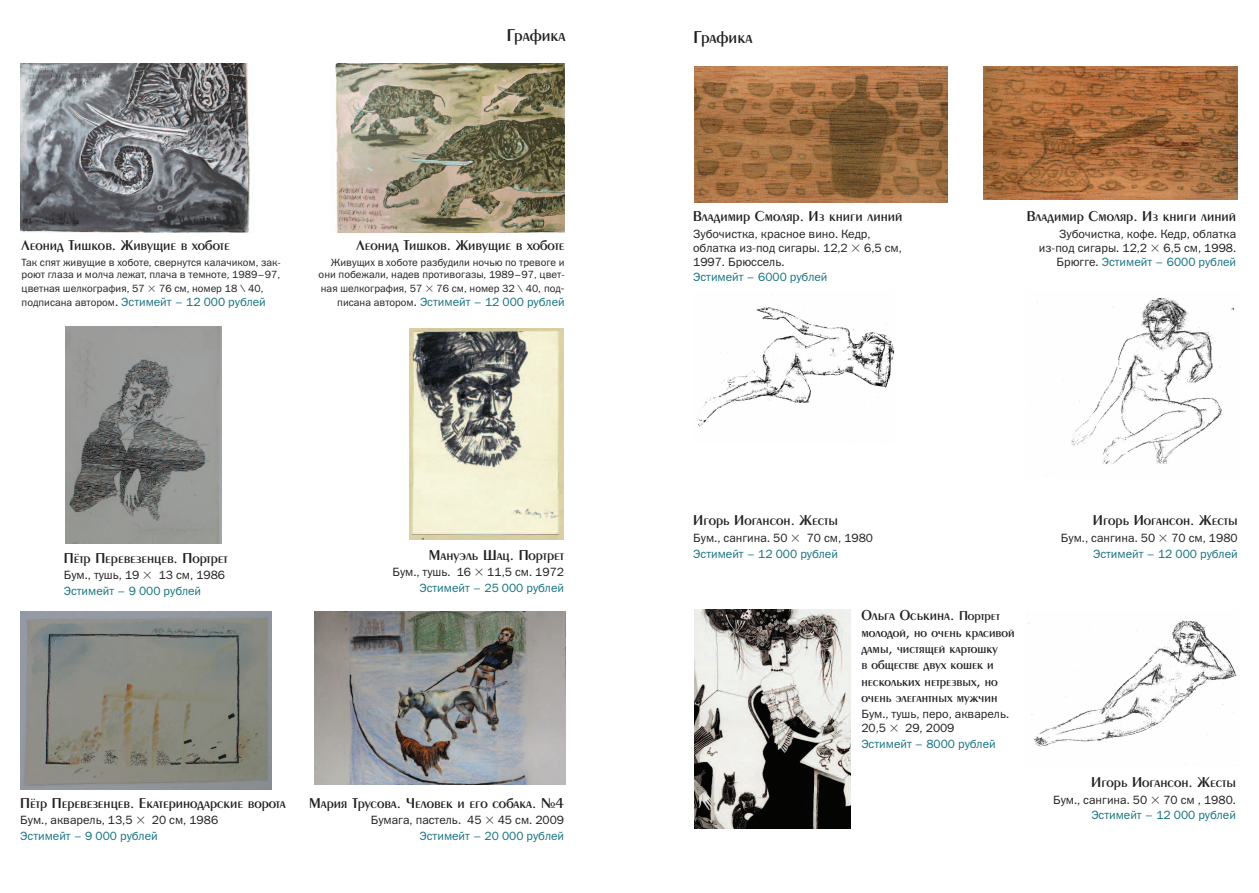
<style>
.page{position:relative;width:1259px;height:893px;background:#fff}
.page>*{position:absolute;margin:0;border:0;box-sizing:border-box;transform-origin:0 0}
.t1{font:18px "Penta Demi";color:#231f20}
.t2{font:15px "Penta Demi";color:#231f20}
.t3{font:13.5px/16.2px "Penta Demi";color:#231f20}
.t4{font:12px/15.6px "Franklin Gothic Book C";color:#231f20}
.t5{font:12px "Franklin Gothic Book C";color:#15727f}
.t6{font:10.5px/12.6px "Franklin Gothic Book C";color:#231f20}
.s1{font-family:"Mathematical Pi One"}
.s2{font-size:10.5px;color:#231f20}
.s3{color:#231f20}
.s4{font-size:12px}
.s5{color:#15727f}
.s6{font-size:13.5px}
</style>
<div class="page">
<img style="left:695px;top:66px;width:253px;height:137px">
<img style="left:983px;top:66px;width:254px;height:133px">
<img style="left:409px;top:328px;width:154px;height:211px">
<img style="left:695px;top:609px;width:155px;height:219px">
<img style="left:20px;top:64px;width:230px;height:169px">
<img style="left:335px;top:64px;width:229px;height:169px">
<img style="left:65px;top:327px;width:156px;height:217px">
<img style="left:20px;top:611px;width:251px;height:179px">
<img style="left:315px;top:611px;width:250px;height:174px">
<img style="left:698px;top:294px;width:196px;height:134px">
<img style="left:1037px;top:297px;width:197px;height:167px">
<img style="left:1028px;top:617px;width:211px;height:149px">
<h1 class="t1" style="left:506px;top:24px;width:61px">Графика</h1>
<p class="t2" style="left:22px;top:236px;width:209px">Леонид Тишков. Живущие в хоботе</p>
<p class="t6" style="left:22px;top:256px;width:261px">Так спят живущие в хоботе, свернутся калачиком, зак&shy;роют глаза и молча лежат, плача в темноте, 1989–97,</p>
<p class="t6" style="left:22px;top:282px;width:243px">цветная шелкография, 57 <span class="s1">-</span> 76 см, номер 18 \ 40,</p>
<p class="t5" style="left:22px;top:295px;width:246px"><span class="s2">подписана автором</span><span class="s3">.</span> Эстимейт – 12 000 рублей</p>
<p class="t2" style="left:356px;top:236px;width:209px">Леонид Тишков. Живущие в хоботе</p>
<p class="t6" style="left:319px;top:256px;width:247px;text-align:right">Живущих в хоботе разбудили ночью по тревоге и они побежали, надев противогазы, 1989–97, цвет-</p>
<p class="t6" style="left:321px;top:282px;width:245px">ная шелкография, 57 <span class="s1">-</span> 76 см, номер 32 \ 40, под<span class="s4">-</span></p>
<p class="t5" style="left:337px;top:295px;width:229px"><span class="s2">писана автором</span><span class="s3">.</span> Эстимейт – 12 000 рублей</p>
<p class="t2" style="left:64px;top:549px;width:166px">Пётр Перевезенцев. Портрет</p>
<p class="t4" style="left:64px;top:567px;width:163px">Бум., тушь, 19 <span class="s1">-</span> 13 см, 1986<br><span class="s5">Эстимейт – 9 000 рублей</span></p>
<p class="t2" style="left:429px;top:546px;width:137px">Мануэль Шац. Портрет</p>
<p class="t4" style="left:392px;top:564px;width:173px;text-align:right">Бум., тушь. 16 <span class="s1">-</span> 11,5 см. 1972<br><span class="s5">Эстимейт – 25 000 рублей</span></p>
<p class="t2" style="left:20px;top:793px;width:267px">Пётр Перевезенцев. Екатеринодарские ворота</p>
<p class="t4" style="left:20px;top:812px;width:199px">Бум., акварель, 13,5 <span class="s1">-</span> 20 см, 1986<br><span class="s5">Эстимейт – 9 000 рублей</span></p>
<p class="t2" style="left:309px;top:793px;width:256px">Мария Трусова. Человек и его собака. №4</p>
<p class="t4" style="left:371px;top:812px;width:195px;text-align:right">Бумага, пастель. 45 <span class="s1">-</span> 45 см. 2009<br><span class="s5">Эстимейт – 20 000 рублей</span></p>
<h1 class="t1" style="left:693px;top:26px;width:61px">Графика</h1>
<p class="t2" style="left:693px;top:207px;width:211px">Владимир Смоляр. Из книги линий</p>
<p class="t4" style="left:693px;top:226px;width:210px;line-height:14.4px">Зубочистка, красное вино. Кедр, облатка из-под сигары. 12,2 <span class="s1">-</span> 6,5 см,<br>1997. Брюссель.</p>
<p class="t5" style="left:693px;top:270px;width:136px">Эстимейт – 6000 рублей</p>
<p class="t2" style="left:1027px;top:207px;width:211px">Владимир Смоляр. Из книги линий</p>
<p class="t4" style="left:1039px;top:226px;width:199px;line-height:14.4px;text-align:right">Зубочистка, кофе. Кедр, облатка из-под сигары. 12,2 <span class="s1">-</span> 6,5 см, 1998.<br>Брюгге. <span class="s5">Эстимейт – 6000 рублей</span></p>
<p class="t2" style="left:693px;top:511px;width:146px">Игорь Иогансон. Жесты</p>
<p class="t4" style="left:693px;top:530px;width:181px">Бум., сангина. 50 <span class="s1">-</span> 70 см, 1980<br><span class="s5">Эстимейт – 12 000 рублей</span></p>
<p class="t2" style="left:861px;top:606px;width:140px">Ольга Оськина. <span class="s6">Портрет</span></p>
<p class="t3" style="left:861px;top:624px;width:155px">молодой, но очень красивой дамы, чистящей картошку<br>в обществе двух кошек и нескольких нетрезвых, но очень элегантных мужчин</p>
<p class="t4" style="left:861px;top:706px;width:149px;line-height:14.4px">Бум., тушь, перо, акварель.<br>20,5 <span class="s1">-</span> 29, 2009</p>
<p class="t5" style="left:861px;top:737px;width:136px">Эстимейт – 8000 рублей</p>
<p class="t2" style="left:1093px;top:511px;width:146px">Игорь Иогансон. Жесты</p>
<p class="t4" style="left:1061px;top:530px;width:178px;text-align:right">Бум., сангина. 50 <span class="s1">-</span> 70 см, 1980<br><span class="s5">Эстимейт – 12 000 рублей</span></p>
<p class="t2" style="left:1091px;top:773px;width:146px">Игорь Иогансон. Жесты</p>
<p class="t4" style="left:1053px;top:792px;width:184px;text-align:right">Бум., сангина. 50 <span class="s1">-</span> 70 см , 1980.<br><span class="s5">Эстимейт – 12 000 рублей</span></p>
</div>
